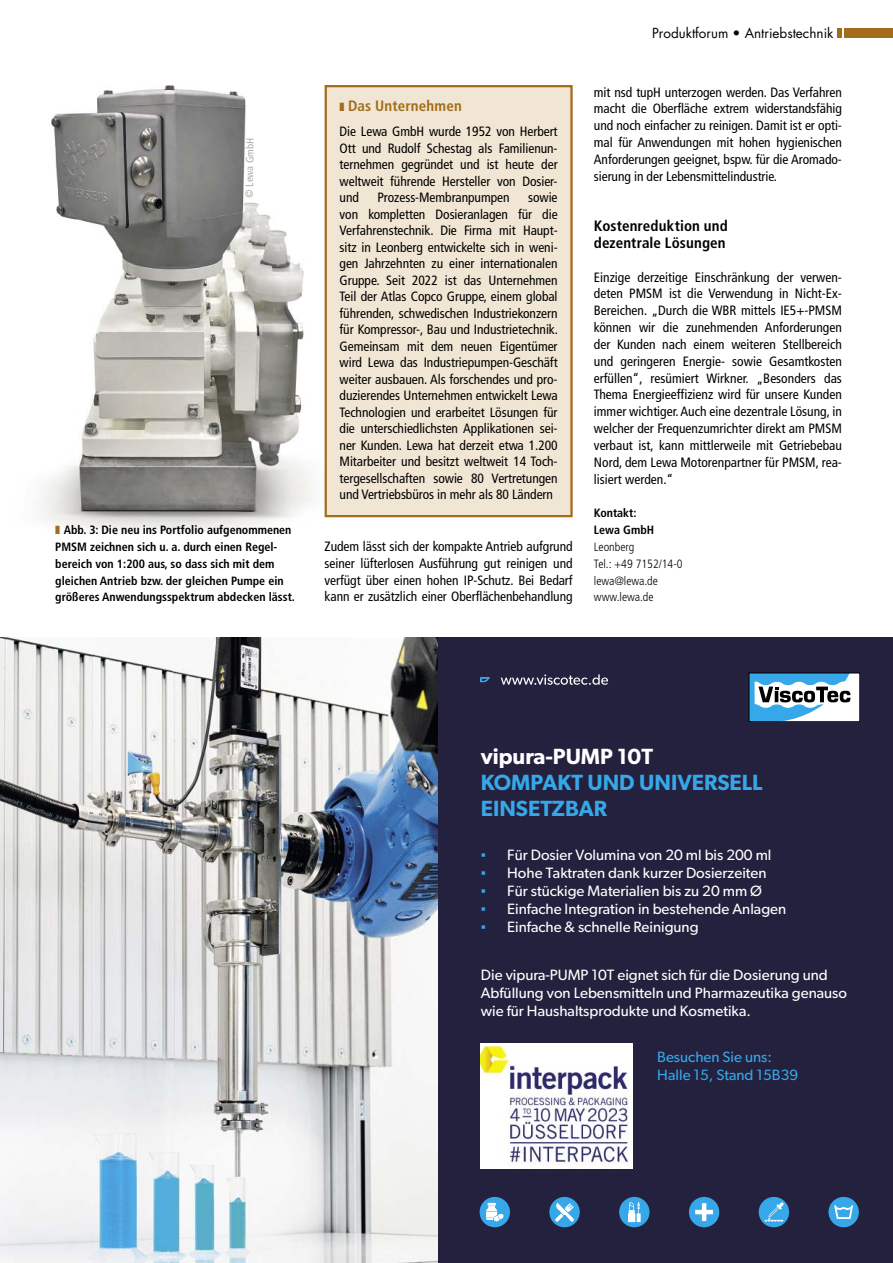
<style>
.page{position:relative;width:893px;height:1263px;background:#fff}
.page>*{position:absolute;margin:0;border:0;box-sizing:border-box;transform-origin:0 0}
.t1{font:600 22.05px/26.4px "Gibson";color:#36a7e9}
.t2{font:600 22.05px "Gibson";color:#fff}
.t3{font:15px/18px "Gibson";color:#fff}
.t4{font:700 condensed 15px/16.8px "Frutiger LT Std";letter-spacing:.01em;color:#000}
.t5{font:15px/18px "Gibson";color:#36a7e9}
.t6{font:700 condensed 15px "Frutiger LT Std";letter-spacing:.01em;color:#a26d1b}
.t7{font:condensed 13.5px/16.5px "Frutiger LT Std";letter-spacing:-.005em;color:#000;text-align:justify}
.t8{font:13.5px "Futura Std";color:#000}
.t9{font:700 condensed 12px/16.8px "Frutiger LT Std";color:#000}
.t10{font:300 condensed 12px/16.8px "Frutiger LT Std";color:#000}
.t11{font:condensed 10.5px "Frutiger LT Std";color:#aaa}
.s1{color:#a26d1b}
.s2{font-family:"Arial";color:#36a7e9}
</style>
<div class="page">
<img style="left:42px;top:85px;width:310px;height:447px">
<div style="left:326px;top:86px;width:245px;height:430px;background:#f1e6d3"></div>
<div style="left:325px;top:85px;width:248px;height:432px;border:2px solid #a26d1b"></div>
<div style="left:0;top:638px;width:893px;height:625px;background:#23213d"></div>
<img style="left:0;top:638px;width:437px;height:625px">
<svg style="left:480px;top:677px;width:9px;height:5px"></svg>
<svg style="left:501px;top:674px;width:107px;height:11px"></svg>
<div style="left:480px;top:1197px;width:30px;height:30px;background:#36a7e9;border-radius:50%"></div>
<svg style="left:486px;top:1203px;width:18px;height:18px"></svg>
<div style="left:619px;top:1197px;width:30px;height:30px;background:#36a7e9;border-radius:50%"></div>
<svg style="left:628px;top:1202px;width:13px;height:20px"></svg>
<div style="left:689px;top:1197px;width:30px;height:30px;background:#36a7e9;border-radius:50%"></div>
<svg style="left:695px;top:1203px;width:18px;height:18px"></svg>
<div style="left:549px;top:1197px;width:31px;height:30px;background:#36a7e9;border-radius:50%"></div>
<svg style="left:555px;top:1203px;width:19px;height:18px"></svg>
<div style="left:759px;top:1197px;width:30px;height:30px;background:#36a7e9;border-radius:50%"></div>
<svg style="left:764px;top:1202px;width:19px;height:20px"></svg>
<div style="left:828px;top:1197px;width:31px;height:30px;background:#36a7e9;border-radius:50%"></div>
<svg style="left:834px;top:1205px;width:19px;height:14px"></svg>
<div style="left:749px;top:673px;width:111px;height:49px;background:#fff"></div>
<svg style="left:751px;top:675px;width:99px;height:45px"></svg>
<div style="left:749px;top:673px;width:111px;height:49px;border:1px solid #000"></div>
<img style="left:481px;top:1044px;width:152px;height:124px">
<hr style="left:838px;top:28px;width:4px;height:10px;background:#a26d1b">
<div style="left:845px;top:28px;width:48px;height:10px;background:#a26d1b"></div>
<p class="t11" style="left:243px;top:197px;width:61px;rotate:-89deg">© Lewa GmbH</p>
<p class="t9" style="left:55px;top:521px;width:241px"><span class="s1">❚</span> Abb. 3: Die neu ins Portfolio aufgenommenen PMSM zeichnen sich u. a. durch einen Regel&shy;bereich von 1:200 aus, so dass sich mit dem gleichen Antrieb bzw. der gleichen Pumpe ein größeres Anwendungsspektrum abdecken lässt.</p>
<p class="t6" style="left:340px;top:97px;width:124px">❚ Das Unternehmen</p>
<p class="t7" style="left:340px;top:123px;width:220px">Die Lewa GmbH wurde 1952 von Herbert Ott und Rudolf Schestag als Familienun&shy;ternehmen gegründet und ist heute der weltweit führende Hersteller von Dosier&shy;und</p>
<p class="t7" style="left:377px;top:189px;width:134px">Prozess-Membranpumpen</p>
<p class="t7" style="left:340px;top:189px;width:220px;text-indent:189px">sowie von kompletten Dosieranlagen für die Verfahrenstechnik. Die Firma mit Haupt&shy;sitz in Leonberg entwickelte sich in weni&shy;gen Jahrzehnten zu einer internationalen Gruppe. Seit 2022 ist das Unternehmen Teil der Atlas Copco Gruppe, einem global führenden, schwedischen Industriekonzern für Kompressor-, Bau und Industrietechnik.<br>Gemeinsam mit dem neuen Eigentümer wird Lewa das Industriepumpen-Geschäft weiter ausbauen. Als forschendes und pro&shy;duzierendes Unternehmen entwickelt Lewa Technologien und erarbeitet Lösungen für die unterschiedlichsten Applikationen sei&shy;ner Kunden. Lewa hat derzeit etwa 1.200<br>Mitarbeiter und besitzt weltweit 14 Toch&shy;tergesellschaften sowie 80 Vertretungen und Vertriebsbüros in mehr als 80 Ländern</p>
<p class="t7" style="left:325px;top:538px;width:250px">Zudem lässt sich der kompakte Antrieb aufgrund seiner lüfterlosen Ausführung gut reinigen und verfügt über einen hohen IP-Schutz. Bei Bedarf kann er zusätzlich einer Oberflächenbehandlung</p>
<p class="t8" style="left:652px;top:24px;width:183px">Produktforum • Antriebstechnik</p>
<p class="t7" style="left:594px;top:84px;width:250px">mit nsd tupH unterzogen werden. Das Verfahren macht die Oberfläche extrem widerstandsfähig und noch einfacher zu reinigen. Damit ist er opti&shy;mal für Anwendungen mit hohen hygienischen Anforderungen geeignet, bspw. für die Aromado&shy;sierung in der Lebensmittelindustrie.</p>
<p class="t4" style="left:594px;top:218px;width:135px">Kostenreduktion und dezentrale Lösungen</p>
<p class="t7" style="left:594px;top:269px;width:250px">Einzige derzeitige Einschränkung der verwen&shy;deten PMSM ist die Verwendung in Nicht-Ex-Bereichen. „Durch die WBR mittels IE5+-PMSM können wir die zunehmenden Anforderungen der Kunden nach einem weiteren Stellbereich und geringeren Energie- sowie Gesamtkosten erfüllen“, resümiert Wirkner. „Besonders das Thema Energieeffizienz wird für unsere Kunden immer wichtiger. Auch eine dezentrale Lösung, in welcher der Frequenzumrichter direkt am PMSM verbaut ist, kann mittlerweile mit Getriebebau Nord, dem Lewa Motorenpartner für PMSM, rea&shy;lisiert werden.“</p>
<p class="t9" style="left:594px;top:505px;width:62px">Kontakt:<br>Lewa GmbH</p>
<p class="t10" style="left:594px;top:538px;width:90px">Leonberg<br>Tel.: +49 7152/14-0 lewa@lewa.de www.lewa.de</p>
<h1 class="t2" style="left:481px;top:743px;width:174px">vipura-PUMP 10T</h1>
<h1 class="t1" style="left:481px;top:769px;width:283px">KOMPAKT UND UNIVERSELL<br>EINSETZBAR</h1>
<p class="t3" style="left:481px;top:846px;width:292px"><span class="s2">▪</span> Für Dosier Volumina von 20 ml bis 200 ml</p>
<p class="t3" style="left:481px;top:864px;width:287px"><span class="s2">▪</span> Hohe Taktraten dank kurzer Dosierzeiten</p>
<p class="t3" style="left:481px;top:882px;width:283px"><span class="s2">▪</span> Für stückige Materialien bis zu 20 mm Ø</p>
<p class="t3" style="left:481px;top:900px;width:307px"><span class="s2">▪</span> Einfache Integration in bestehende Anlagen</p>
<p class="t3" style="left:481px;top:918px;width:219px"><span class="s2">▪</span> Einfache &amp; schnelle Reinigung</p>
<p class="t3" style="left:481px;top:965px;width:368px">Die vipura-PUMP 10T eignet sich für die Dosierung und<br>Abfüllung von Lebensmitteln und Pharmazeutika genauso wie für Haushaltsprodukte und Kosmetika.</p>
<p class="t5" style="left:657px;top:1047px;width:142px">Besuchen Sie uns:<br>Halle 15, Stand 15B39</p>
</div>
